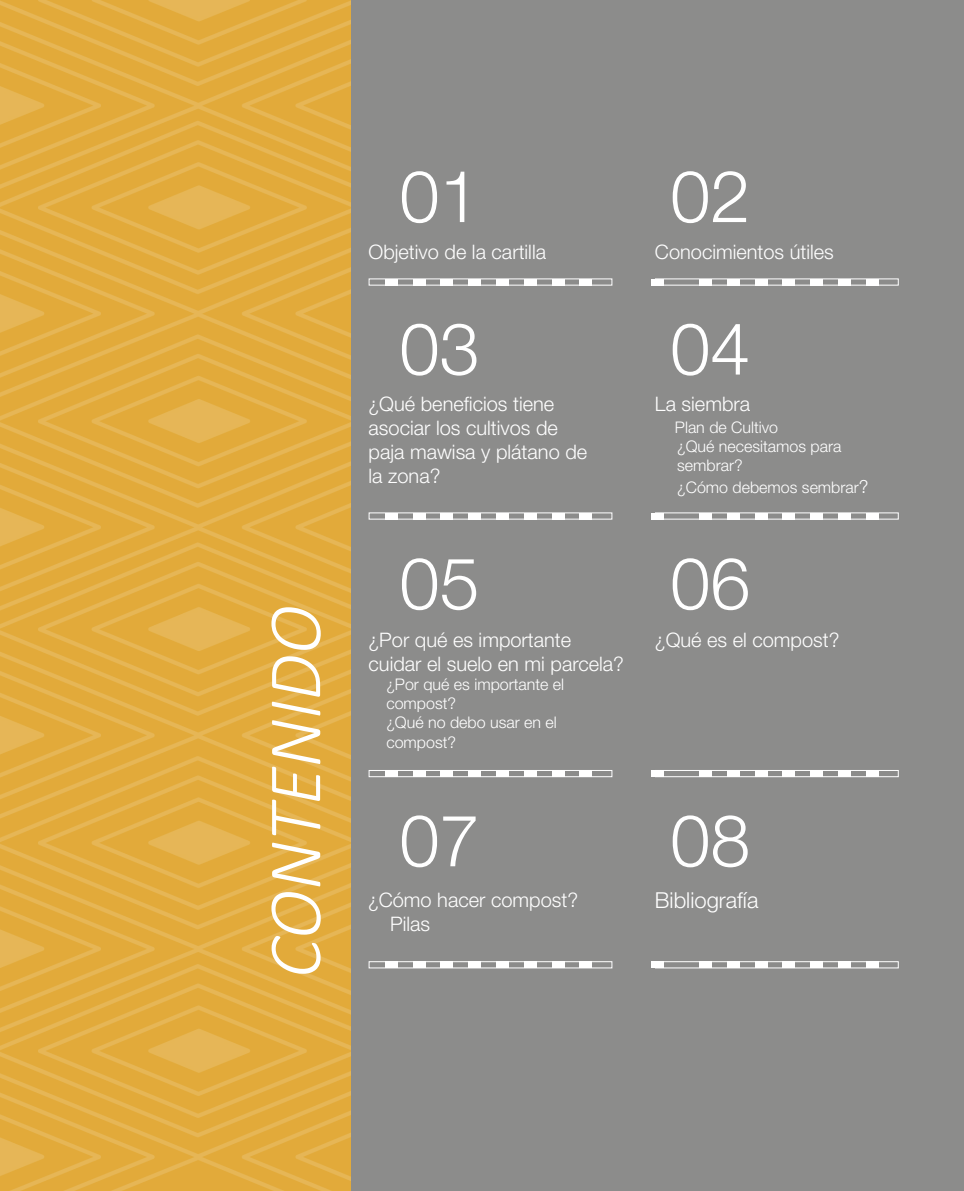
<style>
.page{position:relative;width:964px;height:1191px;background:#8c8c8b}
.page>*{position:absolute;margin:0;border:0;box-sizing:border-box;transform-origin:0 0}
.t1{font:italic 300 76px "Calibri";color:#fff}
.t2{font:300 72px "Helvetica Neue LT Std";color:#fff}
.t3{font:300 22px "Helvetica Neue LT Std";color:#fff}
.t4{font:300 20px/24px "Helvetica Neue LT Std";color:#fff}
.t5{font:300 16px/19.2px "Helvetica Neue LT Std";color:#fff}
.s1{font-size:18px}
</style>
<div class="page">
<img style="left:0;top:0;width:350px;height:1191px">
<div style="left:369px;top:278px;width:243px;height:8px;border:1px solid #fff"></div>
<div style="left:369px;top:512px;width:243px;height:7px;border:1px solid #fff"></div>
<div style="left:369px;top:770px;width:243px;height:7px;border:1px solid #fff"></div>
<div style="left:369px;top:961px;width:243px;height:7px;border:1px solid #fff"></div>
<div style="left:655px;top:512px;width:244px;height:7px;border:1px solid #fff"></div>
<div style="left:655px;top:770px;width:244px;height:7px;border:1px solid #fff"></div>
<div style="left:655px;top:961px;width:244px;height:7px;border:1px solid #fff"></div>
<div style="left:655px;top:278px;width:244px;height:8px;border:1px solid #fff"></div>
<div style="left:385px;top:279px;width:13px;height:6px;background:#fff"></div>
<div style="left:385px;top:513px;width:13px;height:6px;background:#fff"></div>
<div style="left:385px;top:770px;width:13px;height:6px;background:#fff"></div>
<div style="left:385px;top:961px;width:13px;height:7px;background:#fff"></div>
<div style="left:651px;top:513px;width:13px;height:6px;background:#fff"></div>
<div style="left:651px;top:770px;width:13px;height:6px;background:#fff"></div>
<div style="left:651px;top:961px;width:13px;height:7px;background:#fff"></div>
<div style="left:651px;top:279px;width:13px;height:6px;background:#fff"></div>
<div style="left:413px;top:279px;width:12px;height:6px;background:#fff"></div>
<div style="left:413px;top:513px;width:12px;height:6px;background:#fff"></div>
<div style="left:413px;top:770px;width:12px;height:6px;background:#fff"></div>
<div style="left:413px;top:961px;width:12px;height:7px;background:#fff"></div>
<div style="left:699px;top:513px;width:13px;height:6px;background:#fff"></div>
<div style="left:699px;top:770px;width:13px;height:6px;background:#fff"></div>
<div style="left:699px;top:961px;width:13px;height:7px;background:#fff"></div>
<div style="left:699px;top:279px;width:13px;height:6px;background:#fff"></div>
<div style="left:441px;top:279px;width:12px;height:6px;background:#fff"></div>
<div style="left:441px;top:513px;width:12px;height:6px;background:#fff"></div>
<div style="left:441px;top:770px;width:12px;height:6px;background:#fff"></div>
<div style="left:441px;top:961px;width:12px;height:7px;background:#fff"></div>
<div style="left:727px;top:513px;width:13px;height:6px;background:#fff"></div>
<div style="left:727px;top:770px;width:13px;height:6px;background:#fff"></div>
<div style="left:727px;top:961px;width:13px;height:7px;background:#fff"></div>
<div style="left:727px;top:279px;width:13px;height:6px;background:#fff"></div>
<div style="left:468px;top:279px;width:13px;height:6px;background:#fff"></div>
<div style="left:468px;top:513px;width:13px;height:6px;background:#fff"></div>
<div style="left:468px;top:770px;width:13px;height:6px;background:#fff"></div>
<div style="left:468px;top:961px;width:13px;height:7px;background:#fff"></div>
<div style="left:755px;top:513px;width:12px;height:6px;background:#fff"></div>
<div style="left:755px;top:770px;width:12px;height:6px;background:#fff"></div>
<div style="left:755px;top:961px;width:12px;height:7px;background:#fff"></div>
<div style="left:755px;top:279px;width:12px;height:6px;background:#fff"></div>
<div style="left:496px;top:279px;width:13px;height:6px;background:#fff"></div>
<div style="left:496px;top:513px;width:13px;height:6px;background:#fff"></div>
<div style="left:496px;top:770px;width:13px;height:6px;background:#fff"></div>
<div style="left:496px;top:961px;width:13px;height:7px;background:#fff"></div>
<div style="left:782px;top:513px;width:13px;height:6px;background:#fff"></div>
<div style="left:782px;top:770px;width:13px;height:6px;background:#fff"></div>
<div style="left:782px;top:961px;width:13px;height:7px;background:#fff"></div>
<div style="left:782px;top:279px;width:13px;height:6px;background:#fff"></div>
<div style="left:524px;top:279px;width:13px;height:6px;background:#fff"></div>
<div style="left:524px;top:513px;width:13px;height:6px;background:#fff"></div>
<div style="left:524px;top:770px;width:13px;height:6px;background:#fff"></div>
<div style="left:524px;top:961px;width:13px;height:7px;background:#fff"></div>
<div style="left:810px;top:513px;width:13px;height:6px;background:#fff"></div>
<div style="left:810px;top:770px;width:13px;height:6px;background:#fff"></div>
<div style="left:810px;top:961px;width:13px;height:7px;background:#fff"></div>
<div style="left:810px;top:279px;width:13px;height:6px;background:#fff"></div>
<div style="left:552px;top:279px;width:12px;height:6px;background:#fff"></div>
<div style="left:552px;top:513px;width:12px;height:6px;background:#fff"></div>
<div style="left:552px;top:770px;width:12px;height:6px;background:#fff"></div>
<div style="left:552px;top:961px;width:12px;height:7px;background:#fff"></div>
<div style="left:838px;top:513px;width:13px;height:6px;background:#fff"></div>
<div style="left:838px;top:770px;width:13px;height:6px;background:#fff"></div>
<div style="left:838px;top:961px;width:13px;height:7px;background:#fff"></div>
<div style="left:838px;top:279px;width:13px;height:6px;background:#fff"></div>
<div style="left:579px;top:279px;width:13px;height:6px;background:#fff"></div>
<div style="left:579px;top:513px;width:13px;height:6px;background:#fff"></div>
<div style="left:579px;top:770px;width:13px;height:6px;background:#fff"></div>
<div style="left:579px;top:961px;width:13px;height:7px;background:#fff"></div>
<div style="left:866px;top:513px;width:12px;height:6px;background:#fff"></div>
<div style="left:866px;top:770px;width:12px;height:6px;background:#fff"></div>
<div style="left:866px;top:961px;width:12px;height:7px;background:#fff"></div>
<div style="left:866px;top:279px;width:12px;height:6px;background:#fff"></div>
<h1 class="t1" style="left:248px;top:978px;width:375px;rotate:-90deg">CONTENIDO</h1>
<h2 class="t2" style="left:399px;top:152px;width:82px">01</h2>
<h2 class="t2" style="left:670px;top:152px;width:82px">02</h2>
<p class="t4" style="left:369px;top:239px;width:179px">Objetivo de la cartilla</p>
<p class="t4" style="left:655px;top:239px;width:180px">Conocimientos útiles</p>
<h2 class="t2" style="left:399px;top:305px;width:82px">03</h2>
<h2 class="t2" style="left:670px;top:305px;width:82px">04</h2>
<p class="t4" style="left:369px;top:391px;width:220px">¿Qué beneficios tiene asociar los cultivos de paja mawisa y plátano de la zona?</p>
<p class="t4" style="left:655px;top:391px;width:97px">La siembra</p>
<p class="t5" style="left:675px;top:417px;width:168px">Plan de Cultivo<br>¿Qué necesitamos para sembrar?</p>
<p class="t5" style="left:677px;top:477px;width:193px">¿Cómo debemos sembrar<span class="s1">?</span></p>
<h2 class="t2" style="left:399px;top:539px;width:82px">05</h2>
<p class="t4" style="left:369px;top:627px;width:257px">¿Por qué es importante cuidar el suelo en mi parcela?</p>
<p class="t5" style="left:386px;top:674px;width:179px">¿Por qué es importante el compost?<br>¿Qué no debo usar en el compost?</p>
<h2 class="t2" style="left:670px;top:539px;width:82px">06</h2>
<p class="t4" style="left:655px;top:627px;width:186px">¿Qué es el compost?</p>
<h2 class="t2" style="left:399px;top:796px;width:82px">07</h2>
<h2 class="t2" style="left:670px;top:796px;width:82px">08</h2>
<p class="t4" style="left:390px;top:887px;width:189px;text-indent:-22px">¿Cómo hacer compost?<br>Pilas</p>
<p class="t3" style="left:655px;top:886px;width:105px">Bibliografía</p>
</div>
